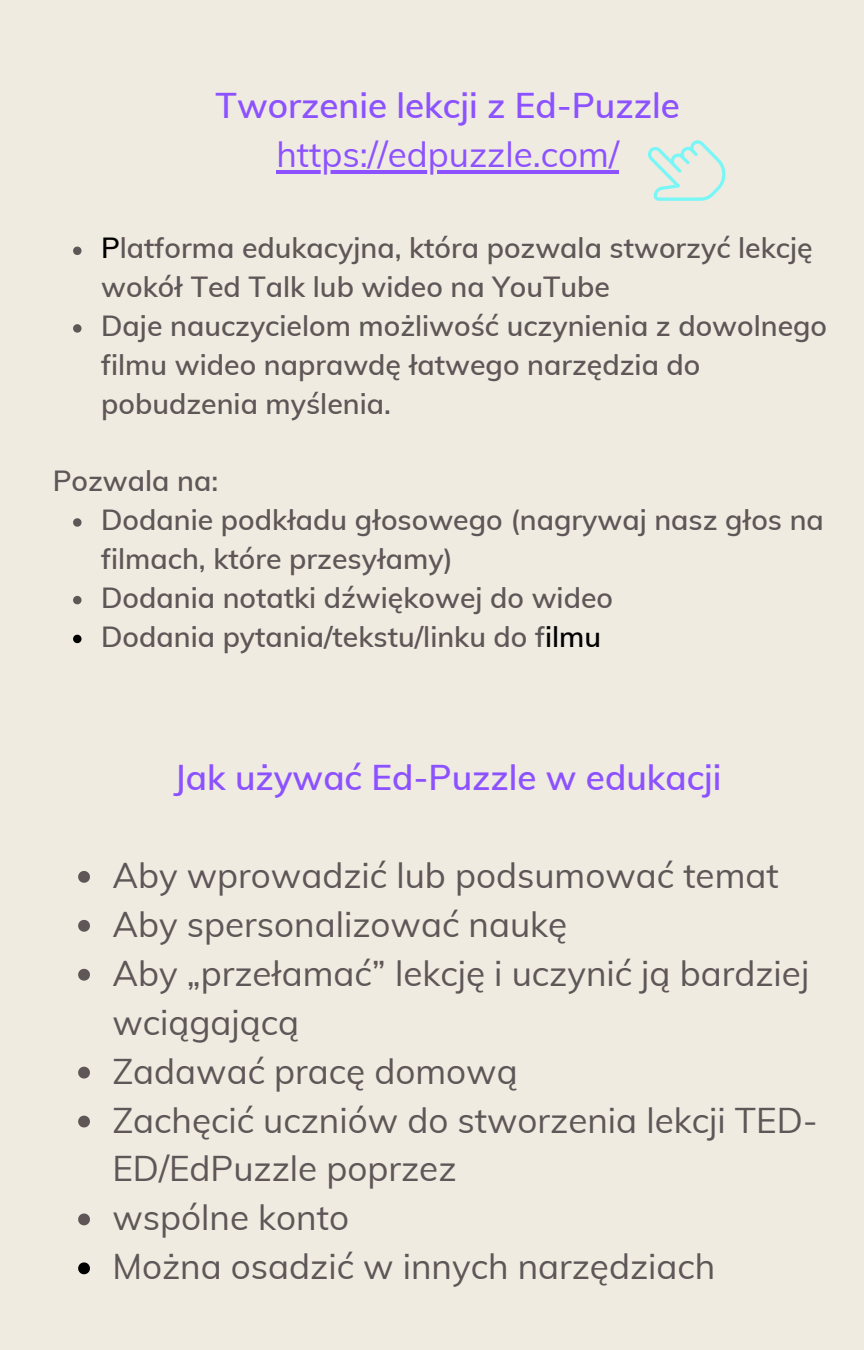
<style>
.page{position:relative;width:864px;height:1350px;background:#f0ebe1}
.page>*{position:absolute;margin:0;border:0;box-sizing:border-box;transform-origin:0 0}
.t1{font:35.1px/49.1px "Muli";color:#5e5657}
.t2{font:600 35.1px "Muli";color:#8c52ff}
.t3{font:35.1px "Muli";color:#8c52ff}
.t4{font:600 28.35px/38.7px "Muli";color:#5e5657}
.s1{color:#000}
</style>
<div class="page">
<svg style="left:73px;top:247px;width:9px;height:8px"></svg>
<svg style="left:73px;top:324px;width:9px;height:9px"></svg>
<svg style="left:73px;top:518px;width:9px;height:9px"></svg>
<svg style="left:73px;top:596px;width:9px;height:8px"></svg>
<svg style="left:73px;top:635px;width:9px;height:8px"></svg>
<svg style="left:78px;top:871px;width:12px;height:12px"></svg>
<svg style="left:78px;top:920px;width:12px;height:12px"></svg>
<svg style="left:78px;top:969px;width:12px;height:12px"></svg>
<svg style="left:78px;top:1067px;width:12px;height:12px"></svg>
<svg style="left:78px;top:1116px;width:12px;height:11px"></svg>
<svg style="left:78px;top:1214px;width:12px;height:11px"></svg>
<svg style="left:78px;top:1262px;width:12px;height:12px"></svg>
<hr style="left:276px;top:171px;width:343px;height:3px;background:#8c52ff">
<svg style="left:648px;top:140px;width:77px;height:61px"></svg>
<p class="t2" style="left:216px;top:83px;width:466px">Tworzenie lekcji z Ed-Puzzle</p>
<p class="t3" style="left:276px;top:132px;width:344px">https://edpuzzle.com/</p>
<p class="t4" style="left:101px;top:228px;width:727px"><span class="s1">P</span>latforma edukacyjna, która pozwala stworzyć lekcję wokół Ted Talk lub wideo na YouTube<br>Daje nauczycielom możliwość uczynienia z dowolnego filmu wideo naprawdę łatwego narzędzia do pobudzenia myślenia.</p>
<p class="t4" style="left:53px;top:461px;width:167px">Pozwala na:</p>
<p class="t4" style="left:101px;top:500px;width:724px">Dodanie podkładu głosowego (nagrywaj nasz głos na filmach, które przesyłamy)<br>Dodania notatki dźwiękowej do wideo<br>Dodania pytania/tekstu/linku do f<span class="s1">ilmu</span></p>
<p class="t2" style="left:174px;top:755px;width:549px">Jak używać Ed-Puzzle w edukacji</p>
<p class="t1" style="left:112px;top:850px;width:707px">Aby wprowadzić lub podsumować temat<br>Aby spersonalizować naukę<br>Aby „przełamać” lekcję i uczynić ją bardziej wciągającą<br>Zadawać pracę domową<br>Zachęcić uczniów do stworzenia lekcji TED-<br>ED/EdPuzzle poprzez<br>wspólne konto<br>Można osadzić w innych narzędziach</p>
</div>
